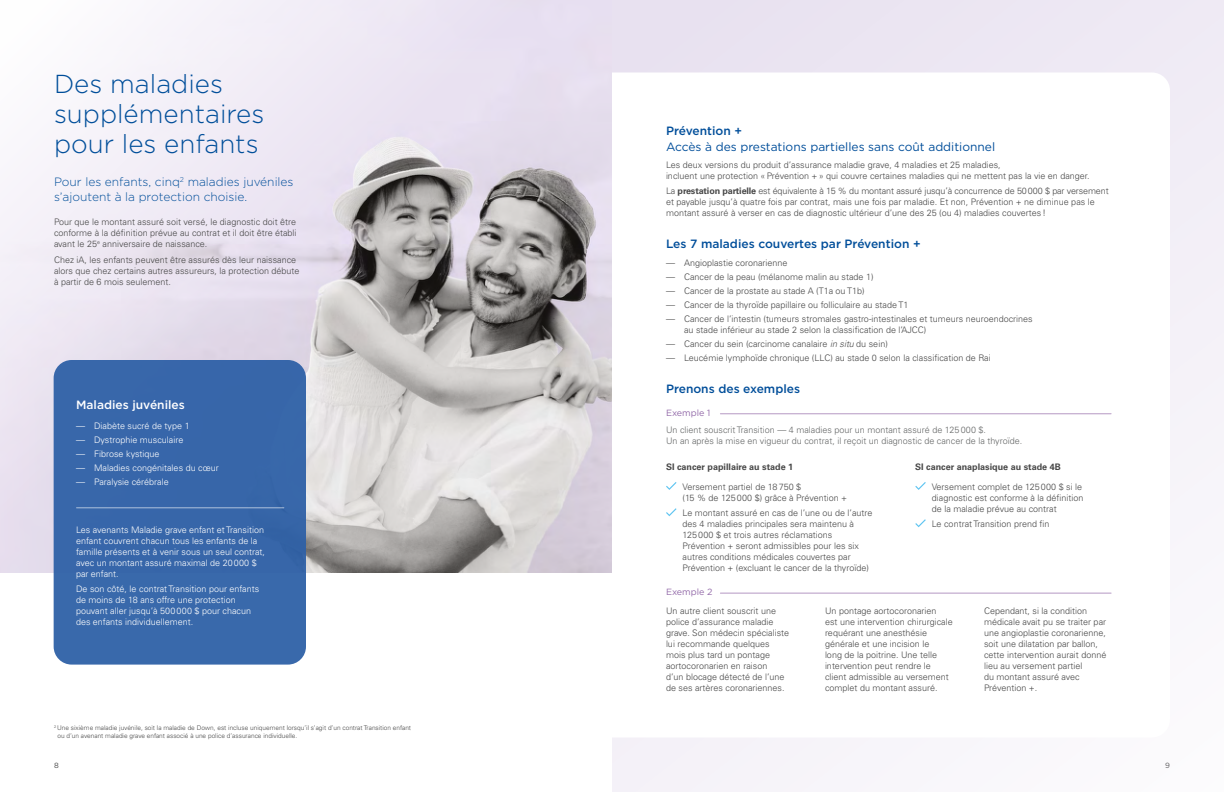
<style>
.page{position:relative;width:1224px;height:792px;background:#fff}
.page>*{position:absolute;margin:0;border:0;box-sizing:border-box;transform-origin:0 0}
.H2_Sections{font:300 26px/30px "Gotham";color:#004e9a}
.P_Intro{font:300 12px/15px "Gotham";color:#004e9a}
.h2-2{font:12px/16px "Gotham";color:#004e9a}
.t1{font:500 12px "Gotham";color:#004e9a}
.t2{font:500 12px "Gotham";color:#fff}
.t3{font:300 9px/11px "Univers LT Pro 45";color:#474747}
.p3{font:300 9px/11px "Univers LT Pro 45";color:#fff}
.t4{font:300 9px/11px "Univers LT Pro 45";color:#656767}
.t5{font:700 9px "Univers LT Pro 65";color:#474747}
.exemple{font:9px "Gotham";color:#936aa9}
.t6{font:7.5px "Gotham";color:#474747}
.t7{font:300 6.5px/8px "Univers LT Pro 45";color:#474747}
.s1{font-weight:500}
.s2{font-family:"Univers LT Pro 65";font-weight:700}
.s3{font-style:italic}
</style>
<div class="page">
<div style="left:612px;top:0;width:612px;height:792px;background:linear-gradient(to right,#ede7f3,#f5f2f8)"></div>
<svg style="left:612px;top:72px;width:558px;height:666px"></svg>
<img style="left:0;top:0;width:612px;height:572px">
<div style="left:54px;top:360px;width:252px;height:305px;background:#3867aa;border-radius:18px"></div>
<hr style="left:77px;top:507px;width:207px;height:1px;background:#fff">
<hr style="left:720px;top:413px;width:391px;height:1px;background:#83539b">
<svg style="left:666px;top:482px;width:11px;height:8px"></svg>
<svg style="left:666px;top:508px;width:11px;height:8px"></svg>
<svg style="left:915px;top:482px;width:11px;height:8px"></svg>
<svg style="left:915px;top:519px;width:11px;height:8px"></svg>
<hr style="left:720px;top:593px;width:391px;height:1px;background:#83539b">
<h2 class="H2_Sections" style="left:54px;top:68px;width:212px">Des maladies supplémentaires pour les enfants</h2>
<p class="P_Intro" style="left:54px;top:174px;width:241px">Pour les enfants, cinq<sup>2</sup> maladies juvéniles s’ajoutent à la protection choisie.</p>
<p class="t3" style="left:54px;top:216px;width:244px;text-align:justify">Pour que le montant assuré soit versé, le diagnostic doit être conforme à la définition prévue au contrat et il doit être établi avant le 25<sup>e</sup> anniversaire de naissance.</p>
<p class="t3" style="left:54px;top:254px;width:247px">Chez iA, les enfants peuvent être assurés dès leur naissance alors que chez certains autres assureurs, la protection débute à partir de 6 mois seulement.</p>
<h3 class="t2" style="left:76px;top:397px;width:110px">Maladies juvéniles</h3>
<p class="p3" style="left:76px;top:420px;width:115px">— Diabète sucré de type 1</p>
<p class="p3" style="left:76px;top:434px;width:109px">— Dystrophie musculaire</p>
<p class="p3" style="left:76px;top:448px;width:85px">— Fibrose kystique</p>
<p class="p3" style="left:76px;top:462px;width:144px">— Maladies congénitales du cœur</p>
<p class="p3" style="left:76px;top:476px;width:94px">— Paralysie cérébrale</p>
<p class="p3" style="left:76px;top:524px;width:191px">Les avenants Maladie grave enfant et Transition enfant couvrent chacun tous les enfants de la famille présents et à venir sous un seul contrat, avec un montant assuré maximal de 20000 $ par enfant.</p>
<p class="p3" style="left:76px;top:583px;width:185px">De son côté, le contrat Transition pour enfants de moins de 18 ans offre une protection pouvant aller jusqu’à 500000 $ pour chacun des enfants individuellement.</p>
<p class="t7" style="left:57px;top:724px;width:355px;text-indent:-3px"><sup>2</sup> Une sixième maladie juvénile, soit la maladie de Down, est incluse uniquement lorsqu’il s’agit d’un contrat Transition enfant ou d’un avenant maladie grave enfant associé à une police d’assurance individuelle.</p>
<h2 class="h2-2" style="left:666px;top:122px;width:331px"><span class="s1">Prévention +<br></span>Accès à des prestations partielles sans coût additionnel</h2>
<p class="t3" style="left:666px;top:159px;width:425px">Les deux versions du produit d’assurance maladie grave, 4 maladies et 25 maladies,<br>incluent une protection «Prévention +» qui couvre certaines maladies qui ne mettent pas la vie en danger.</p>
<p class="t3" style="left:666px;top:186px;width:444px">La <span class="s2">prestation partielle</span> est équivalente à 15 % du montant assuré jusqu’à concurrence de 50000 $ par versement et payable jusqu’à quatre fois par contrat, mais une fois par maladie. Et non, Prévention + ne diminue pas le montant assuré à verser en cas de diagnostic ultérieur d’une des 25 (ou 4) maladies couvertes !</p>
<h2 class="t1" style="left:666px;top:236px;width:256px">Les 7 maladies couvertes par Prévention +</h2>
<p class="t3" style="left:666px;top:257px;width:123px">— Angioplastie coronarienne</p>
<p class="t3" style="left:666px;top:271px;width:209px">— Cancer de la peau (mélanome malin au stade 1)</p>
<p class="t3" style="left:666px;top:285px;width:200px">— Cancer de la prostate au stade A (T1a ou T1b)</p>
<p class="t3" style="left:666px;top:299px;width:244px">— Cancer de la thyroïde papillaire ou folliculaire au stade T1</p>
<p class="t3" style="left:684px;top:313px;width:350px;text-indent:-18px">— Cancer de l’intestin (tumeurs stromales gastro-intestinales et tumeurs neuroendocrines au stade inférieur au stade 2 selon la classification de l’AJCC)</p>
<p class="t3" style="left:666px;top:338px;width:223px">— Cancer du sein (carcinome canalaire <span class="s3">in situ</span> du sein)</p>
<p class="t3" style="left:666px;top:352px;width:326px">— Leucémie lymphoïde chronique (LLC) au stade 0 selon la classification de Rai</p>
<h2 class="t1" style="left:666px;top:381px;width:136px">Prenons des exemples</h2>
<h3 class="exemple" style="left:666px;top:407px;width:46px">Exemple 1</h3>
<h3 class="t4" style="left:666px;top:424px;width:358px">Un client souscrit Transition — 4 maladies pour un montant assuré de 125000 $.<br>Un an après la mise en vigueur du contrat, il reçoit un diagnostic de cancer de la thyroïde.</h3>
<h4 class="t5" style="left:666px;top:460px;width:129px">SI cancer papillaire au stade 1</h4>
<p class="t3" style="left:683px;top:481px;width:166px">Versement partiel de 18750 $<br>(15 % de 125000 $) grâce à Prévention +</p>
<p class="t3" style="left:683px;top:507px;width:192px">Le montant assuré en cas de l’une ou de l’autre des 4 maladies principales sera maintenu à 125000 $ et trois autres réclamations Prévention + seront admissibles pour les six autres conditions médicales couvertes par Prévention + (excluant le cancer de la thyroïde)</p>
<h4 class="t5" style="left:915px;top:460px;width:147px">SI cancer anaplasique au stade 4B</h4>
<p class="t3" style="left:932px;top:481px;width:153px">Versement complet de 125000 $ si le diagnostic est conforme à la définition de la maladie prévue au contrat</p>
<p class="t3" style="left:932px;top:518px;width:119px">Le contrat Transition prend fin</p>
<h3 class="exemple" style="left:666px;top:587px;width:48px">Exemple 2</h3>
<p class="t3" style="left:666px;top:605px;width:125px">Un autre client souscrit une police d’assurance maladie grave. Son médecin spécialiste lui recommande quelques mois plus tard un pontage aortocoronarien en raison<br>d’un blocage détecté de l’une de ses artères coronariennes.</p>
<p class="t3" style="left:825px;top:605px;width:129px">Un pontage aortocoronarien<br>est une intervention chirurgicale requérant une anesthésie générale et une incision le<br>long de la poitrine. Une telle intervention peut rendre le client admissible au versement complet du montant assuré.</p>
<p class="t3" style="left:984px;top:605px;width:124px">Cependant, si la condition médicale avait pu se traiter par une angioplastie coronarienne, soit une dilatation par ballon, cette intervention aurait donné lieu au versement partiel<br>du montant assuré avec<br>Prévention +.</p>
<p class="t6" style="left:54px;top:760px;width:6px">8</p>
<p class="t6" style="left:1165px;top:760px;width:6px">9</p>
</div>
